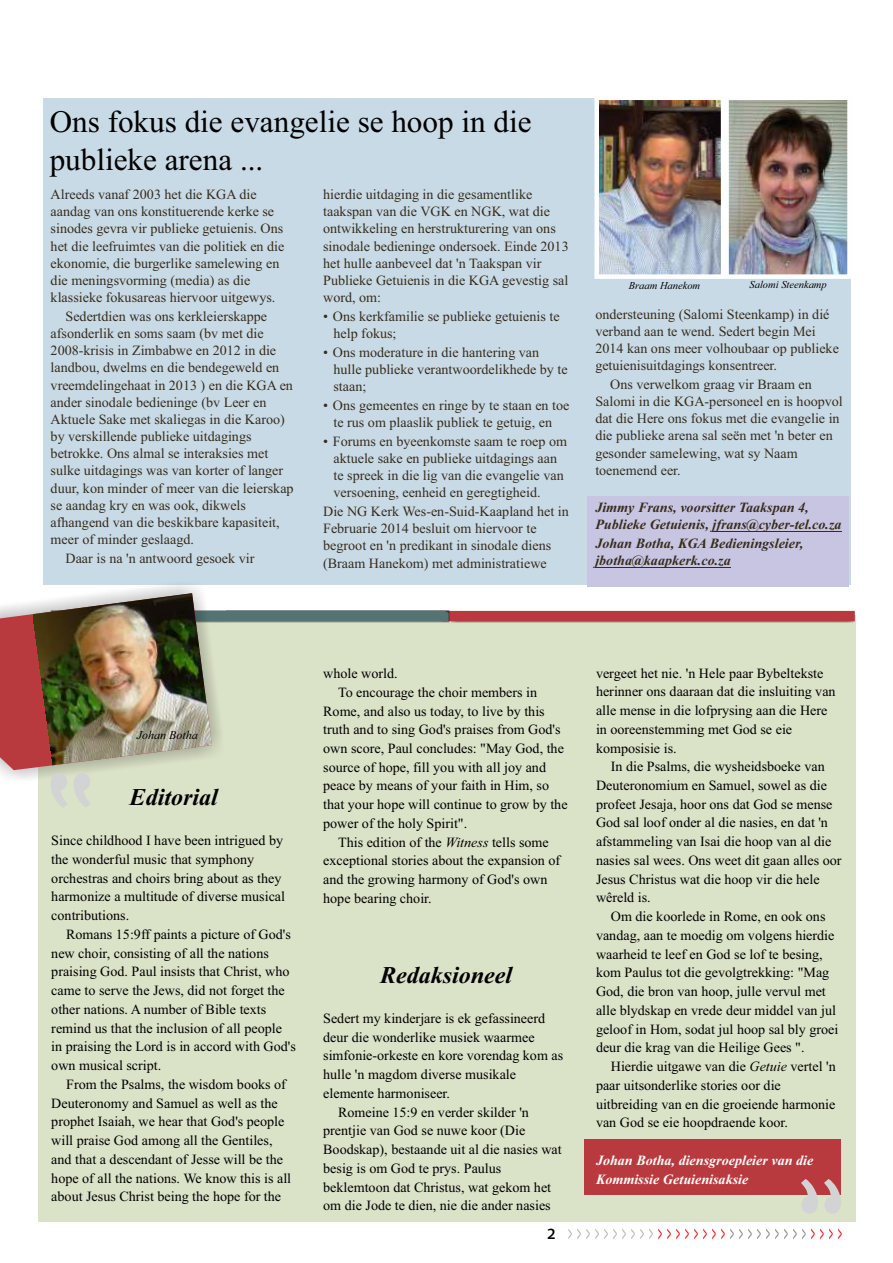
<style>
.page{position:relative;width:893px;height:1263px;background:#fff}
.page>*{position:absolute;margin:0;border:0;box-sizing:border-box;transform-origin:0 0}
.t1{font:31.2px/38px "Times New Roman";color:#000}
.t2{font:italic 700 24px "Times New Roman";color:#000}
.t3{font:15px "Humanist 531 BT Bold A";color:#000}
.t4{font:14.1px/18.8px "Times New Roman";color:#000}
.t5{font:14.1px/17.2px "Times New Roman";color:#362d1b}
.t6{font:italic 700 14.1px/17.2px "Times New Roman";color:#362d1b}
.t7{font:italic 700 14.1px/18.8px "Times New Roman";color:#fefefe}
.t8{font:italic 12px "Times New Roman";color:#000}
.t9{font:italic 10.5px "Times New Roman";color:#000}
.s1{font-style:italic}
</style>
<div class="page">
<div style="left:43px;top:98px;width:807px;height:486px;background:#c9dae7"></div>
<div style="left:587px;top:496px;width:262px;height:91px;background:#c8c5e2"></div>
<div style="left:38px;top:616px;width:818px;height:606px;background:#dae2c7"></div>
<div style="left:584px;top:1139px;width:257px;height:55px;background:#b8393e"></div>
<svg style="left:568px;top:1228px;width:274px;height:11px"></svg>
<hr style="left:712px;top:531px;width:130px;height:1px;background:#362d1b">
<hr style="left:595px;top:567px;width:136px;height:1px;background:#362d1b">
<img style="left:729px;top:101px;width:118px;height:173px">
<div style="left:724px;top:96px;width:128px;height:183px;border:4px solid #fefefe"></div>
<img style="left:599px;top:101px;width:121px;height:173px">
<div style="left:594px;top:96px;width:131px;height:183px;border:4px solid #fefefe"></div>
<svg style="left:0;top:593px;width:855px;height:214px"></svg>
<svg style="left:801px;top:1179px;width:40px;height:34px"></svg>
<h1 class="t1" style="left:50px;top:106px;width:483px">Ons fokus die evangelie se hoop in die publieke arena ...</h1>
<p class="t5" style="left:51px;top:187px;width:235px">Alreeds vanaf 2003 het die KGA die aandag van ons konstituerende kerke se sinodes gevra vir publieke getuienis. Ons het die leefruimtes van die politiek en die ekonomie, die burgerlike samelewing en die meningsvorming (media) as die klassieke fokusareas hiervoor uitgewys.</p>
<p class="t5" style="left:51px;top:309px;width:244px;text-indent:15px">Sedertdien was ons kerkleierskappe afsonderlik en soms saam (bv met die 2008-krisis in Zimbabwe en 2012 in die landbou, dwelms en die bendegeweld en vreemdelingehaat in 2013 ) en die KGA en ander sinodale bedieninge (bv Leer en Aktuele Sake met skaliegas in die Karoo) by verskillende publieke uitdagings betrokke. Ons almal se interaksies met sulke uitdagings was van korter of langer duur, kon minder of meer van die leierskap se aandag kry en was ook, dikwels afhangend van die beskikbare kapasiteit, meer of minder geslaagd.</p>
<p class="t5" style="left:66px;top:551px;width:190px">Daar is na 'n antwoord gesoek vir</p>
<p class="t5" style="left:323px;top:187px;width:247px">hierdie uitdaging in die gesamentlike taakspan van die VGK en NGK, wat die ontwikkeling en herstrukturering van ons sinodale bedieninge ondersoek. Einde 2013 het hulle aanbeveel dat 'n Taakspan vir Publieke Getuienis in die KGA gevestig sal word, om:</p>
<p class="t5" style="left:333px;top:309px;width:228px;text-indent:-10px">• Ons kerkfamilie se publieke getuienis te help fokus;</p>
<p class="t5" style="left:333px;top:345px;width:236px;text-indent:-10px">• Ons moderature in die hantering van hulle publieke verantwoordelikhede by te staan;</p>
<p class="t5" style="left:323px;top:398px;width:248px;text-align:center">• Ons gemeentes en ringe by te staan en toe te rus om plaaslik publiek te getuig, en</p>
<p class="t5" style="left:333px;top:434px;width:235px;text-indent:-10px">• Forums en byeenkomste saam te roep om aktuele sake en publieke uitdagings aan te spreek in die lig van die evangelie van versoening, eenheid en geregtigheid.</p>
<p class="t5" style="left:323px;top:504px;width:247px">Die NG Kerk Wes-en-Suid-Kaapland het in Februarie 2014 besluit om hiervoor te begroot en 'n predikant in sinodale diens (Braam Hanekom) met administratiewe</p>
<p class="t9" style="left:629px;top:282px;width:73px">Braam Hanekom</p>
<p class="t9" style="left:749px;top:281px;width:79px">Salomi Steenkamp</p>
<p class="t5" style="left:595px;top:307px;width:245px">ondersteuning (Salomi Steenkamp) in dié verband aan te wend. Sedert begin Mei 2014 kan ons meer volhoubaar op publieke getuienisuitdagings konsentreer.</p>
<p class="t5" style="left:595px;top:377px;width:249px;text-indent:15px">Ons verwelkom graag vir Braam en Salomi in die KGA-personeel en is hoopvol dat die Here ons fokus met die evangelie in die publieke arena sal seën met 'n beter en gesonder samelewing, wat sy Naam toenemend eer.</p>
<p class="t6" style="left:595px;top:500px;width:248px">Jimmy Frans, voorsitter Taakspan 4,<br>Publieke Getuienis, jfrans@cyber-tel.co.za</p>
<p class="t6" style="left:595px;top:536px;width:210px">Johan Botha, KGA Bedieningsleier, jbotha@kaapkerk.co.za</p>
<p class="t8" style="left:137px;top:730px;width:62px">Johan Botha</p>
<h2 class="t2" style="left:130px;top:789px;width:90px">Editorial</h2>
<p class="t4" style="left:51px;top:832px;width:235px">Since childhood I have been intrigued by the wonderful music that symphony orchestras and choirs bring about as they harmonize a multitude of diverse musical contributions.</p>
<p class="t4" style="left:51px;top:926px;width:246px;text-indent:15px">Romans 15:9ff paints a picture of God's new choir, consisting of all the nations praising God. Paul insists that Christ, who came to serve the Jews, did not forget the other nations. A number of Bible texts remind us that the inclusion of all people in praising the Lord is in accord with God's own musical script.</p>
<p class="t4" style="left:51px;top:1076px;width:241px;text-indent:15px">From the Psalms, the wisdom books of Deuteronomy and Samuel as well as the prophet Isaiah, we hear that God's people will praise God among all the Gentiles, and that a descendant of Jesse will be the hope of all the nations. We know this is all about Jesus Christ being the hope for the</p>
<p class="t4" style="left:323px;top:665px;width:76px">whole world.</p>
<p class="t4" style="left:338px;top:684px;width:201px">To encourage the choir members in</p>
<p class="t4" style="left:323px;top:703px;width:223px">Rome, and also us today, to live by this</p>
<p class="t4" style="left:323px;top:721px;width:239px">truth and to sing God's praises from God's</p>
<p class="t4" style="left:323px;top:740px;width:242px">own score, Paul concludes: "May God, the</p>
<p class="t4" style="left:323px;top:759px;width:224px">source of hope, fill you with all joy and</p>
<p class="t4" style="left:323px;top:778px;width:227px">peace by means of your faith in Him, so</p>
<p class="t4" style="left:323px;top:796px;width:246px">that your hope will continue to grow by the</p>
<p class="t4" style="left:323px;top:815px;width:146px">power of the holy Spirit".</p>
<p class="t4" style="left:338px;top:834px;width:212px">This edition of the <span class="s1">Witness</span> tells some</p>
<p class="t4" style="left:323px;top:853px;width:238px">exceptional stories about the expansion of</p>
<p class="t4" style="left:323px;top:871px;width:226px">and the growing harmony of God's own</p>
<p class="t4" style="left:323px;top:890px;width:110px">hope bearing choir.</p>
<h2 class="t2" style="left:380px;top:967px;width:134px">Redaksioneel</h2>
<p class="t4" style="left:323px;top:1010px;width:224px">Sedert my kinderjare is ek gefassineerd</p>
<p class="t4" style="left:323px;top:1029px;width:213px">deur die wonderlike musiek waarmee</p>
<p class="t4" style="left:323px;top:1048px;width:242px">simfonie-orkeste en kore vorendag kom as</p>
<p class="t4" style="left:323px;top:1066px;width:194px">hulle 'n magdom diverse musikale</p>
<p class="t4" style="left:323px;top:1085px;width:128px">elemente harmoniseer.</p>
<p class="t4" style="left:338px;top:1104px;width:192px">Romeine 15:9 en verder skilder 'n</p>
<p class="t4" style="left:323px;top:1123px;width:204px">prentjie van God se nuwe koor (Die</p>
<p class="t4" style="left:323px;top:1141px;width:240px">Boodskap), bestaande uit al die nasies wat</p>
<p class="t4" style="left:323px;top:1160px;width:180px">besig is om God te prys. Paulus</p>
<p class="t4" style="left:323px;top:1179px;width:229px">beklemtoon dat Christus, wat gekom het</p>
<p class="t4" style="left:323px;top:1197px;width:229px">om die Jode te dien, nie die ander nasies</p>
<p class="t3" style="left:547px;top:1228px;width:10px">2</p>
<p class="t4" style="left:596px;top:665px;width:241px">vergeet het nie. 'n Hele paar Bybeltekste herinner ons daaraan dat die insluiting van alle mense in die lofprysing aan die Here in ooreenstemming met God se eie komposisie is.</p>
<p class="t4" style="left:596px;top:758px;width:247px;text-indent:15px">In die Psalms, die wysheidsboeke van Deuteronomium en Samuel, sowel as die profeet Jesaja, hoor ons dat God se mense God sal loof onder al die nasies, en dat 'n afstammeling van Isai die hoop van al die nasies sal wees. Ons weet dit gaan alles oor Jesus Christus wat die hoop vir die hele wêreld is.</p>
<p class="t4" style="left:596px;top:908px;width:244px;text-indent:15px">Om die koorlede in Rome, en ook ons vandag, aan te moedig om volgens hierdie waarheid te leef en God se lof te besing, kom Paulus tot die gevolgtrekking: "Mag God, die bron van hoop, julle vervul met alle blydskap en vrede deur middel van jul geloof in Hom, sodat jul hoop sal bly groei deur die krag van die Heilige Gees ".</p>
<p class="t4" style="left:596px;top:1058px;width:241px;text-indent:15px">Hierdie uitgawe van die <span class="s1">Getuie</span> vertel 'n paar uitsonderlike stories oor die uitbreiding van en die groeiende harmonie van God se eie hoopdraende koor.</p>
<p class="t7" style="left:596px;top:1152px;width:219px">Johan Botha, diensgroepleier van die<br>Kommissie Getuienisaksie</p>
</div>
